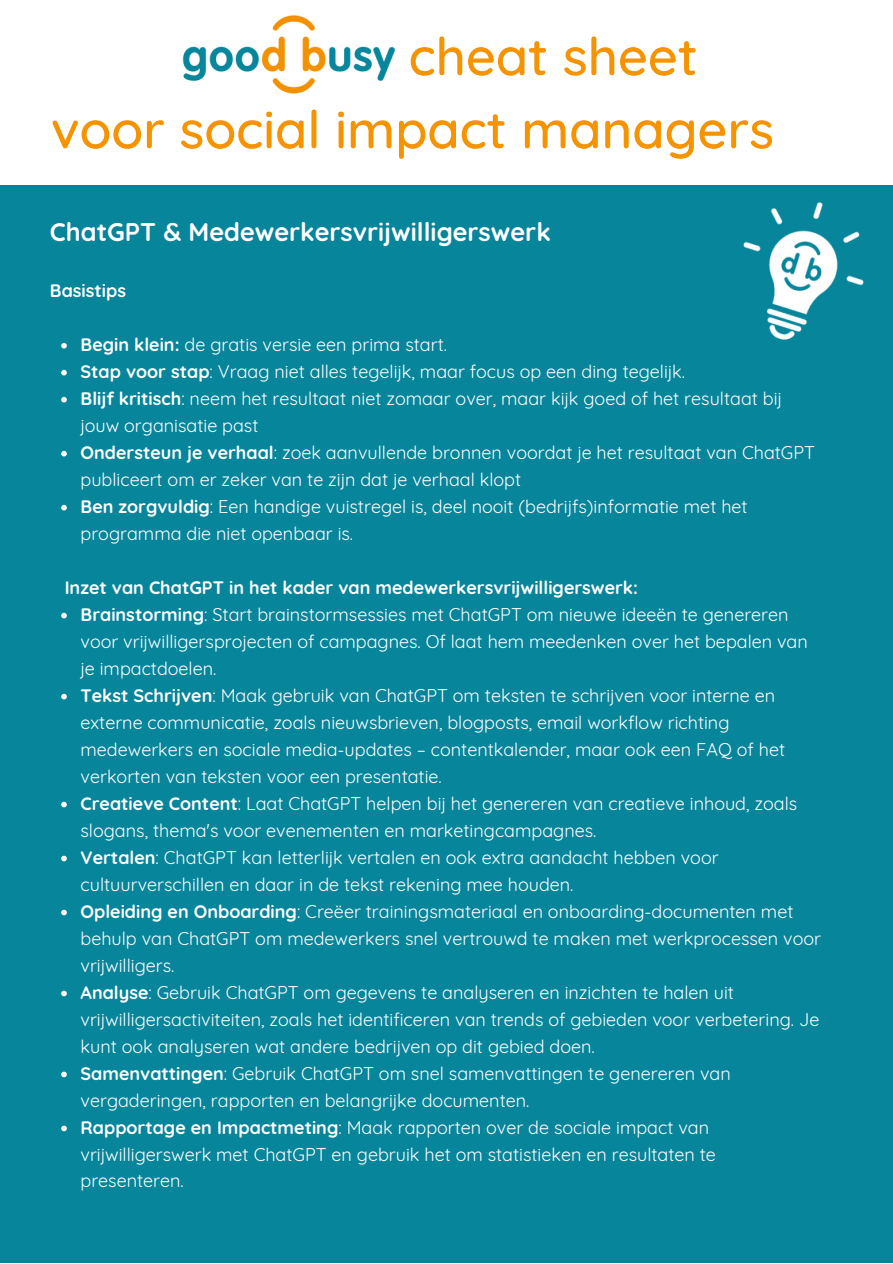
<style>
.page{position:relative;width:893px;height:1264px;background:#fff}
.page>*{position:absolute;margin:0;border:0;box-sizing:border-box;transform-origin:0 0}
.t1{font:500 52.5px "Quicksand";color:#f59300}
.t2{font:700 25.5px "Quicksand";color:#fff}
.t3{font:18px/27px "Quicksand";color:#fff}
.t4{font:700 18px "Quicksand";color:#fff}
.s1{color:#fff}
.s2{font-weight:700}
</style>
<div class="page">
<div style="left:0;top:0;width:892px;height:1262px;background:#07859b"></div>
<svg style="left:61px;top:343px;width:6px;height:5px"></svg>
<svg style="left:61px;top:370px;width:6px;height:5px"></svg>
<svg style="left:61px;top:397px;width:6px;height:5px"></svg>
<svg style="left:61px;top:451px;width:6px;height:5px"></svg>
<svg style="left:61px;top:505px;width:6px;height:5px"></svg>
<svg style="left:61px;top:613px;width:6px;height:5px"></svg>
<svg style="left:61px;top:693px;width:6px;height:6px"></svg>
<svg style="left:61px;top:801px;width:6px;height:6px"></svg>
<svg style="left:61px;top:855px;width:6px;height:6px"></svg>
<svg style="left:61px;top:909px;width:6px;height:6px"></svg>
<svg style="left:61px;top:990px;width:6px;height:6px"></svg>
<svg style="left:61px;top:1071px;width:6px;height:6px"></svg>
<svg style="left:61px;top:1125px;width:6px;height:6px"></svg>
<div style="left:0;top:0;width:892px;height:185px;background:#fff"></div>
<img style="left:182px;top:15px;width:214px;height:79px">
<img style="left:743px;top:202px;width:121px;height:138px">
<p class="t1" style="left:127px;top:23px;width:572px"><span class="s1">Good Busy</span> cheat sheet</p>
<p class="t1" style="left:51px;top:96px;width:724px">voor social impact managers</p>
<p class="t2" style="left:50px;top:215px;width:502px">ChatGPT &amp; Medewerkersvrijwilligerswerk</p>
<p class="t4" style="left:50px;top:279px;width:78px">Basistips</p>
<p class="t3" style="left:80px;top:330px;width:368px"><span class="s2">Begin klein:</span> de gratis versie een prima start.</p>
<p class="t3" style="left:80px;top:357px;width:606px"><span class="s2">Stap voor stap</span>: Vraag niet alles tegelijk, maar focus op een ding tegelijk.</p>
<p class="t3" style="left:80px;top:384px;width:702px"><span class="s2">Blijf kritisch</span>: neem het resultaat niet zomaar over, maar kijk goed of het resultaat bij jouw organisatie past</p>
<p class="t3" style="left:80px;top:438px;width:736px"><span class="s2">Ondersteun je verhaal</span>: zoek aanvullende bronnen voordat je het resultaat van ChatGPT publiceert om er zeker van te zijn dat je verhaal klopt</p>
<p class="t3" style="left:80px;top:492px;width:668px"><span class="s2">Ben zorgvuldig</span>: Een handige vuistregel is, deel nooit (bedrijfs)informatie met het programma die niet openbaar is.</p>
<p class="t4" style="left:65px;top:575px;width:575px">Inzet van ChatGPT in het kader van medewerkersvrijwilligerswerk:</p>
<p class="t3" style="left:80px;top:600px;width:728px"><span class="s2">Brainstorming</span>: Start brainstormsessies met ChatGPT om nieuwe ideeën te genereren voor vrijwilligersprojecten of campagnes. Of laat hem meedenken over het bepalen van je impactdoelen.</p>
<p class="t3" style="left:80px;top:681px;width:706px"><span class="s2">Tekst Schrijven</span>: Maak gebruik van ChatGPT om teksten te schrijven voor interne en externe communicatie, zoals nieuwsbrieven, blogposts, email workflow richting medewerkers en sociale media-updates – contentkalender, maar ook een FAQ of het verkorten van teksten voor een presentatie.</p>
<p class="t3" style="left:80px;top:789px;width:718px"><span class="s2">Creatieve Content</span>: Laat ChatGPT helpen bij het genereren van creatieve inhoud, zoals slogans, thema's voor evenementen en marketingcampagnes.</p>
<p class="t3" style="left:80px;top:843px;width:639px"><span class="s2">Vertalen</span>: ChatGPT kan letterlijk vertalen en ook extra aandacht hebben voor cultuurverschillen en daar in de tekst rekening mee houden.</p>
<p class="t3" style="left:80px;top:897px;width:742px"><span class="s2">Opleiding en Onboarding</span>: Creëer trainingsmateriaal en onboarding-documenten met behulp van ChatGPT om medewerkers snel vertrouwd te maken met werkprocessen voor vrijwilligers.</p>
<p class="t3" style="left:80px;top:978px;width:740px"><span class="s2">Analyse</span>: Gebruik ChatGPT om gegevens te analyseren en inzichten te halen uit vrijwilligersactiviteiten, zoals het identificeren van trends of gebieden voor verbetering. Je kunt ook analyseren wat andere bedrijven op dit gebied doen.</p>
<p class="t3" style="left:80px;top:1059px;width:651px"><span class="s2">Samenvattingen</span>: Gebruik ChatGPT om snel samenvattingen te genereren van vergaderingen, rapporten en belangrijke documenten.</p>
<p class="t3" style="left:80px;top:1113px;width:637px"><span class="s2">Rapportage en Impactmeting</span>: Maak rapporten over de sociale impact van vrijwilligerswerk met ChatGPT en gebruik het om statistieken en resultaten te presenteren.</p>
</div>
